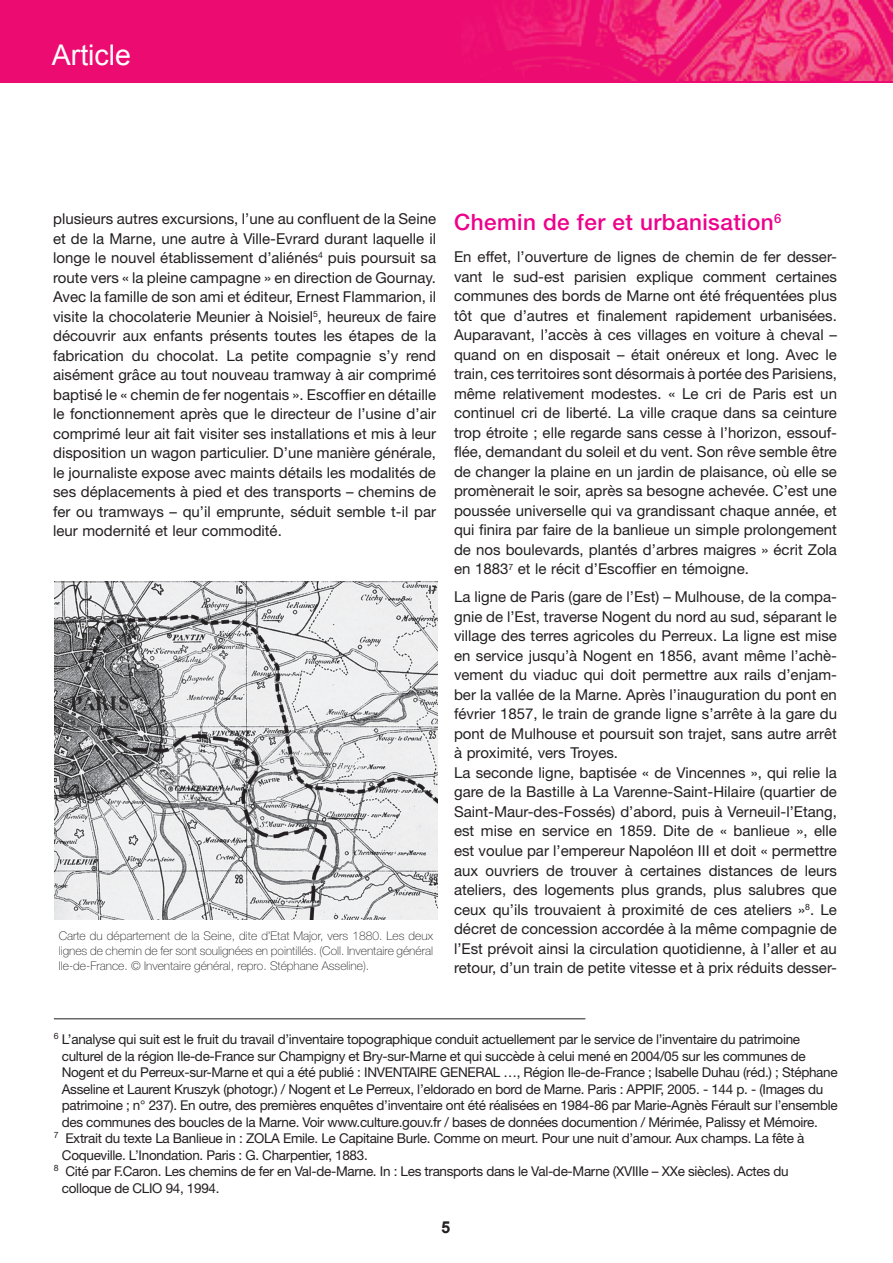
<style>
.page{position:relative;width:893px;height:1263px;background:#fff}
.page>*{position:absolute;margin:0;border:0;box-sizing:border-box;transform-origin:0 0}
.t1{font:28.5px "Arial";color:#fff}
.T1{font:500 22.5px "Helvetica Neue";letter-spacing:.02em;color:#ed028c}
.t2{font:700 16.5px "Arial";color:#231f20}
.TEXTE{font:15px/19.5px "Helvetica Neue";color:#231f20;text-align:justify}
.t3{font:13.5px/16.5px "Helvetica Neue";letter-spacing:-.025em;color:#231f20}
.L2GENDES{font:100 12px/15px "Helvetica Neue";color:#231f20;text-align:justify}
</style>
<div class="page">
<div style="left:0;top:0;width:893px;height:82px;background:#ec0b71"></div>
<img style="left:488px;top:0;width:404px;height:81px">
<hr style="left:54px;top:1018px;width:531px;height:1px;background:#231f20">
<img style="left:54px;top:581px;width:383px;height:339px">
<h1 class="t1" style="left:52px;top:37px;width:81px">Article</h1>
<p class="TEXTE" style="left:53px;top:209px;width:384px">plusieurs autres excursions, l’une au confluent de la Seine et de la Marne, une autre à Ville-Evrard durant laquelle il longe le nouvel établissement d’aliénés<sup>4</sup> puis poursuit sa route vers « la pleine campagne » en direction de Gournay.<br>Avec la famille de son ami et éditeur, Ernest Flammarion, il visite la chocolaterie Meunier à Noisiel<sup>5</sup>, heureux de faire découvrir aux enfants présents toutes les étapes de la fabrication du chocolat. La petite compagnie s’y rend aisément grâce au tout nouveau tramway à air comprimé baptisé le « chemin de fer nogentais ». Escoffier en détaille le fonctionnement après que le directeur de l’usine d’air comprimé leur ait fait visiter ses installations et mis à leur disposition un wagon particulier. D’une manière générale, le journaliste expose avec maints détails les modalités de ses déplacements à pied et des transports – chemins de fer ou tramways – qu’il emprunte, séduit semble t-il par leur modernité et leur commodité.</p>
<p class="T1" style="left:454px;top:209px;width:329px">Chemin de fer et urbanisation<sup>6</sup></p>
<p class="TEXTE" style="left:454px;top:247px;width:384px">En effet, l’ouverture de lignes de chemin de fer desser&shy;vant le sud-est parisien explique comment certaines communes des bords de Marne ont été fréquentées plus tôt que d’autres et finalement rapidement urbanisées.<br>Auparavant, l’accès à ces villages en voiture à cheval – quand on en disposait – était onéreux et long. Avec le train, ces territoires sont désormais à portée des Parisiens, même relativement modestes. « Le cri de Paris est un continuel cri de liberté. La ville craque dans sa ceinture trop étroite ; elle regarde sans cesse à l’horizon, essouf&shy;flée, demandant du soleil et du vent. Son rêve semble être de changer la plaine en un jardin de plaisance, où elle se promènerait le soir, après sa besogne achevée. C’est une poussée universelle qui va grandissant chaque année, et qui finira par faire de la banlieue un simple prolongement de nos boulevards, plantés d’arbres maigres » écrit Zola en 1883<sup>7</sup> et le récit d’Escoffier en témoigne.</p>
<p class="TEXTE" style="left:454px;top:587px;width:384px">La ligne de Paris (gare de l’Est) – Mulhouse, de la compa&shy;gnie de l’Est, traverse Nogent du nord au sud, séparant le village des terres agricoles du Perreux. La ligne est mise en service jusqu’à Nogent en 1856, avant même l’achè&shy;vement du viaduc qui doit permettre aux rails d’enjam&shy;ber la vallée de la Marne. Après l’inauguration du pont en février 1857, le train de grande ligne s’arrête à la gare du pont de Mulhouse et poursuit son trajet, sans autre arrêt à proximité, vers Troyes.</p>
<p class="TEXTE" style="left:454px;top:763px;width:384px">La seconde ligne, baptisée « de Vincennes », qui relie la gare de la Bastille à La Varenne-Saint-Hilaire (quartier de Saint-Maur-des-Fossés) d’abord, puis à Verneuil-l’Etang, est mise en service en 1859. Dite de « banlieue », elle est voulue par l’empereur Napoléon III et doit « permettre aux ouvriers de trouver à certaines distances de leurs ateliers, des logements plus grands, plus salubres que ceux qu’ils trouvaient à proximité de ces ateliers »<sup>8</sup>. Le décret de concession accordée à la même compagnie de l’Est prévoit ainsi la circulation quotidienne, à l’aller et au retour, d’un train de petite vitesse et à prix réduits desser-</p>
<p class="L2GENDES" style="left:59px;top:928px;width:376px">Carte du département de la Seine, dite d’Etat Major, vers 1880. Les deux lignes de chemin de fer sont soulignées en pointillés. (Coll. Inventaire général Ile-de-France. © Inventaire général, repro. Stéphane Asseline).</p>
<p class="t3" style="left:62px;top:1031px;width:777px;text-indent:-8px"><sup>6</sup> L’analyse qui suit est le fruit du travail d’inventaire topographique conduit actuellement par le service de l’inventaire du patrimoine culturel de la région Ile-de-France sur Champigny et Bry-sur-Marne et qui succède à celui mené en 2004/05 sur les communes de Nogent et du Perreux-sur-Marne et qui a été publié : INVENTAIRE GENERAL …, Région Ile-de-France ; Isabelle Duhau (réd.) ; Stéphane Asseline et Laurent Kruszyk (photogr.) / Nogent et Le Perreux, l’eldorado en bord de Marne. Paris : APPIF, 2005. - 144 p. - (Images du patrimoine ; n° 237). En outre, des premières enquêtes d’inventaire ont été réalisées en 1984-86 par Marie-Agnès Férault sur l’ensemble des communes des boucles de la Marne. Voir www.culture.gouv.fr / bases de données documention / Mérimée, Palissy et Mémoire.</p>
<p class="t3" style="left:62px;top:1130px;width:744px;text-indent:-8px"><sup>7</sup> Extrait du texte La Banlieue in : ZOLA Emile. Le Capitaine Burle. Comme on meurt. Pour une nuit d’amour. Aux champs. La fête à<br>Coqueville. L’Inondation. Paris : G. Charpentier, 1883.</p>
<p class="t3" style="left:62px;top:1163px;width:728px;text-indent:-8px"><sup>8</sup> Cité par F.Caron. Les chemins de fer en Val-de-Marne. In : Les transports dans le Val-de-Marne (XVIIIe – XXe siècles). Actes du colloque de CLIO 94, 1994.</p>
<p class="t2" style="left:441px;top:1216px;width:11px">5</p>
</div>
